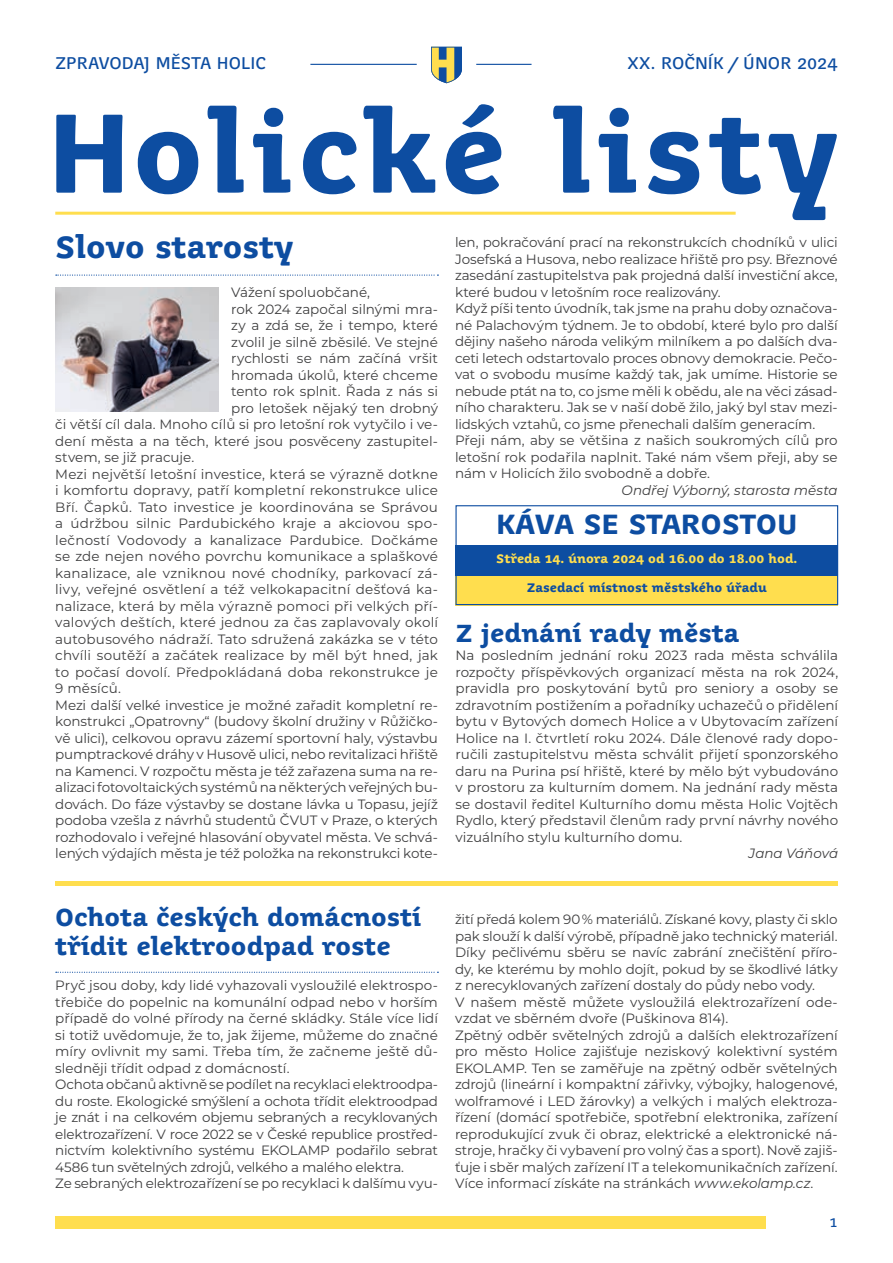
<style>
.page{position:relative;width:893px;height:1263px;background:#fff}
.page>*{position:absolute;margin:0;border:0;box-sizing:border-box;transform-origin:0 0}
.t1{font:700 108.9px "Juvenis Text";letter-spacing:.045em;color:#0d4da1}
.t2{font:700 30px "Juvenis Text";color:#0d4da1}
.t3{font:700 27px "Juvenis Text";color:#0d4da1}
.t4{font:700 24px/28.8px "Juvenis Text";color:#0d4da1}
.t5{font:16.5px "Juvenis Text";color:#0d4da1}
.t6{font:13.5px/16.5px "Montserrat";letter-spacing:-.005em;color:#3e3e3f}
.t7{font:13.5px "Montserrat";letter-spacing:.015em;color:#3e3e3f}
.t8{font:italic 13.5px "Montserrat";color:#3e3e3f}
.t9{font:13.5px "Juvenis Text";color:#0d4da1}
.t10{font:700 12px "Juvenis Text";color:#ffde4e}
.t11{font:700 12px "Juvenis Text";color:#0d4da1}
.s1{font-style:italic}
</style>
<div class="page">
<svg style="left:56px;top:275px;width:382px;height:1px"></svg>
<hr style="left:310px;top:64px;width:107px;height:1px;background:#0d4da1">
<hr style="left:476px;top:64px;width:55px;height:1px;background:#0d4da1">
<svg style="left:431px;top:47px;width:31px;height:36px"></svg>
<hr style="left:55px;top:212px;width:681px;height:3px;background:#ffde4e">
<img style="left:55px;top:287px;width:163px;height:124px">
<div style="left:55px;top:1216px;width:710px;height:13px;background:#ffde4e"></div>
<hr style="left:55px;top:881px;width:783px;height:4px;background:#ffde4e">
<div style="left:455px;top:575px;width:383px;height:30px;background:#ffde4e"></div>
<div style="left:455px;top:545px;width:383px;height:30px;background:#0d4da1"></div>
<div style="left:455px;top:505px;width:383px;height:100px;border:1px solid #0d4da1"></div>
<svg style="left:56px;top:972px;width:382px;height:1px"></svg>
<p class="t5" style="left:55px;top:52px;width:212px">ZPRAVODAJ MĚSTA HOLIC</p>
<p class="t5" style="left:627px;top:52px;width:212px">XX. ROČNÍK / ÚNOR 2024</p>
<h1 class="t1" style="left:47px;top:84px;width:792px">Holické listy</h1>
<h2 class="t2" style="left:55px;top:228px;width:239px">Slovo starosty</h2>
<p class="t6" style="left:231px;top:283px;width:140px">Vážení spoluobčané,</p>
<p class="t6" style="left:231px;top:300px;width:208px">rok 2024 započal silnými mra-</p>
<p class="t6" style="left:231px;top:316px;width:208px">zy a zdá se, že i tempo, které</p>
<p class="t6" style="left:231px;top:333px;width:208px">zvolil je silně zběsilé. Ve stejné</p>
<p class="t6" style="left:231px;top:349px;width:208px">rychlosti se nám začíná vršit</p>
<p class="t6" style="left:231px;top:366px;width:208px">hromada úkolů, které chceme</p>
<p class="t6" style="left:231px;top:382px;width:208px">tento rok splnit. Řada z nás si</p>
<p class="t6" style="left:231px;top:399px;width:208px">pro letošek nějaký ten drobný</p>
<p class="t6" style="left:55px;top:415px;width:384px">či větší cíl dala. Mnoho cílů si pro letošní rok vytyčilo i ve-</p>
<p class="t6" style="left:55px;top:432px;width:384px">dení města a na těch, které jsou posvěceny zastupitel-</p>
<p class="t6" style="left:55px;top:448px;width:141px">stvem, se již pracuje.</p>
<p class="t7" style="left:55px;top:464px;width:384px">Mezi největší letošní investice, která se výrazně dotkne</p>
<p class="t6" style="left:55px;top:481px;width:384px">i komfortu dopravy, patří kompletní rekonstrukce ulice</p>
<p class="t6" style="left:55px;top:498px;width:384px">Bří. Čapků. Tato investice je koordinována se Správou</p>
<p class="t6" style="left:55px;top:514px;width:384px">a údržbou silnic Pardubického kraje a akciovou spo-</p>
<p class="t6" style="left:55px;top:531px;width:384px">lečností Vodovody a kanalizace Pardubice. Dočkáme</p>
<p class="t6" style="left:55px;top:547px;width:384px">se zde nejen nového povrchu komunikace a splaškové</p>
<p class="t6" style="left:55px;top:564px;width:384px">kanalizace, ale vzniknou nové chodníky, parkovací zá-</p>
<p class="t6" style="left:55px;top:580px;width:384px">livy, veřejné osvětlení a též velkokapacitní dešťová ka-</p>
<p class="t7" style="left:55px;top:596px;width:384px">nalizace, která by měla výrazně pomoci při velkých pří-</p>
<p class="t6" style="left:55px;top:613px;width:384px">valových deštích, které jednou za čas zaplavovaly okolí</p>
<p class="t6" style="left:55px;top:630px;width:384px">autobusového nádraží. Tato sdružená zakázka se v této</p>
<p class="t6" style="left:55px;top:646px;width:384px">chvíli soutěží a začátek realizace by měl být hned, jak</p>
<p class="t6" style="left:55px;top:663px;width:384px">to počasí dovolí. Předpokládaná doba rekonstrukce je</p>
<p class="t6" style="left:55px;top:679px;width:67px">9 měsíců.</p>
<p class="t6" style="left:55px;top:696px;width:384px">Mezi další velké investice je možné zařadit kompletní re-</p>
<p class="t6" style="left:55px;top:712px;width:384px">konstrukci „Opatrovny“ (budovy školní družiny v Růžičko-</p>
<p class="t6" style="left:55px;top:729px;width:384px">vě ulici), celkovou opravu zázemí sportovní haly, výstavbu</p>
<p class="t6" style="left:55px;top:745px;width:384px">pumptrackové dráhy v Husově ulici, nebo revitalizaci hřiště</p>
<p class="t6" style="left:55px;top:762px;width:384px">na Kamenci. V rozpočtu města je též zařazena suma na re-</p>
<p class="t6" style="left:55px;top:778px;width:384px">alizaci fotovoltaických systémů na některých veřejných bu-</p>
<p class="t6" style="left:55px;top:795px;width:384px">dovách. Do fáze výstavby se dostane lávka u Topasu, jejíž</p>
<p class="t6" style="left:55px;top:811px;width:384px">podoba vzešla z návrhů studentů ČVUT v Praze, o kterých</p>
<p class="t6" style="left:55px;top:828px;width:384px">rozhodovalo i veřejné hlasování obyvatel města. Ve schvá-</p>
<p class="t6" style="left:55px;top:844px;width:384px">lených výdajích města je též položka na rekonstrukci kote-</p>
<p class="t6" style="left:455px;top:234px;width:384px">len, pokračování prací na rekonstrukcích chodníků v ulici Josefská a Husova, nebo realizace hřiště pro psy. Březnové zasedání zastupitelstva pak projedná další investiční akce, které budou v letošním roce realizovány.<br>Když píši tento úvodník, tak jsme na prahu doby označova&shy;né Palachovým týdnem. Je to období, které bylo pro další dějiny našeho národa velikým milníkem a po dalších dva&shy;ceti letech odstartovalo proces obnovy demokracie. Pečo&shy;vat o svobodu musíme každý tak, jak umíme. Historie se nebude ptát na to, co jsme měli k obědu, ale na věci zásad&shy;ního charakteru. Jak se v naší době žilo, jaký byl stav mezi&shy;lidských vztahů, co jsme přenechali dalším generacím.<br>Přeji nám, aby se většina z našich soukromých cílů pro letošní rok podařila naplnit. Také nám všem přeji, aby se nám v Holicích žilo svobodně a dobře.</p>
<p class="t8" style="left:622px;top:481px;width:218px">Ondřej Výborný, starosta města</p>
<h3 class="t3" style="left:496px;top:507px;width:303px">KÁVA SE STAROSTOU</h3>
<p class="t10" style="left:496px;top:551px;width:303px">Středa 14. února 2024 od 16.00 do 18.00 hod.</p>
<p class="t11" style="left:527px;top:580px;width:242px">Zasedací místnost městského úřadu</p>
<h3 class="t4" style="left:455px;top:619px;width:285px">Z jednání rady města</h3>
<p class="t6" style="left:455px;top:646px;width:384px;text-align:justify">Na posledním jednání roku 2023 rada města schválila rozpočty příspěvkových organizací města na rok 2024, pravidla pro poskytování bytů pro seniory a osoby se zdravotním postižením a pořadníky uchazečů o přidělení bytu v Bytových domech Holice a v Ubytovacím zařízení Holice na I. čtvrtletí roku 2024. Dále členové rady dopo&shy;ručili zastupitelstvu města schválit přijetí sponzorského daru na Purina psí hřiště, které by mělo být vybudováno v prostoru za kulturním domem. Na jednání rady města se dostavil ředitel Kulturního domu města Holic Vojtěch Rydlo, který představil členům rady první návrhy nového vizuálního stylu kulturního domu.</p>
<p class="t8" style="left:749px;top:844px;width:91px">Jana Váňová</p>
<h3 class="t4" style="left:55px;top:903px;width:368px">Ochota českých domácností třídit elektroodpad roste</h3>
<p class="t6" style="left:55px;top:976px;width:384px">Pryč jsou doby, kdy lidé vyhazovali vysloužilé elektrospo&shy;třebiče do popelnic na komunální odpad nebo v horším případě do volné přírody na černé skládky. Stále více lidí si totiž uvědomuje, že to, jak žijeme, můžeme do značné míry ovlivnit my sami. Třeba tím, že začneme ještě dů&shy;sledněji třídit odpad z domácností.<br>Ochota občanů aktivně se podílet na recyklaci elektroodpa&shy;du roste. Ekologické smýšlení a ochota třídit elektroodpad je znát i na celkovém objemu sebraných a recyklovaných elektrozařízení. V roce 2022 se v České republice prostřed&shy;nictvím kolektivního systému EKOLAMP podařilo sebrat 4586 tun světelných zdrojů, velkého a malého elektra.<br>Ze sebraných elektrozařízení se po recyklaci k dalšímu vyu-</p>
<p class="t6" style="left:455px;top:910px;width:384px">žití předá kolem 90 % materiálů. Získané kovy, plasty či sklo pak slouží k další výrobě, případně jako technický materiál.<br>Díky pečlivému sběru se navíc zabrání znečištění příro&shy;dy, ke kterému by mohlo dojít, pokud by se škodlivé látky z nerecyklovaných zařízení dostaly do půdy nebo vody.<br>V našem městě můžete vysloužilá elektrozařízení ode&shy;vzdat ve sběrném dvoře (Puškinova 814).<br>Zpětný odběr světelných zdrojů a dalších elektrozařízení pro město Holice zajišťuje neziskový kolektivní systém EKOLAMP. Ten se zaměřuje na zpětný odběr světelných zdrojů (lineární i kompaktní zářivky, výbojky, halogenové, wolframové i LED žárovky) a velkých i malých elektroza&shy;řízení (domácí spotřebiče, spotřební elektronika, zařízení reprodukující zvuk či obraz, elektrické a elektronické ná&shy;stroje, hračky či vybavení pro volný čas a sport). Nově zajiš&shy;ťuje i sběr malých zařízení IT a telekomunikačních zařízení.<br>Více informací získáte na stránkách <span class="s1">www.ekolamp.cz</span>.</p>
<p class="t9" style="left:829px;top:1214px;width:10px">1</p>
</div>
